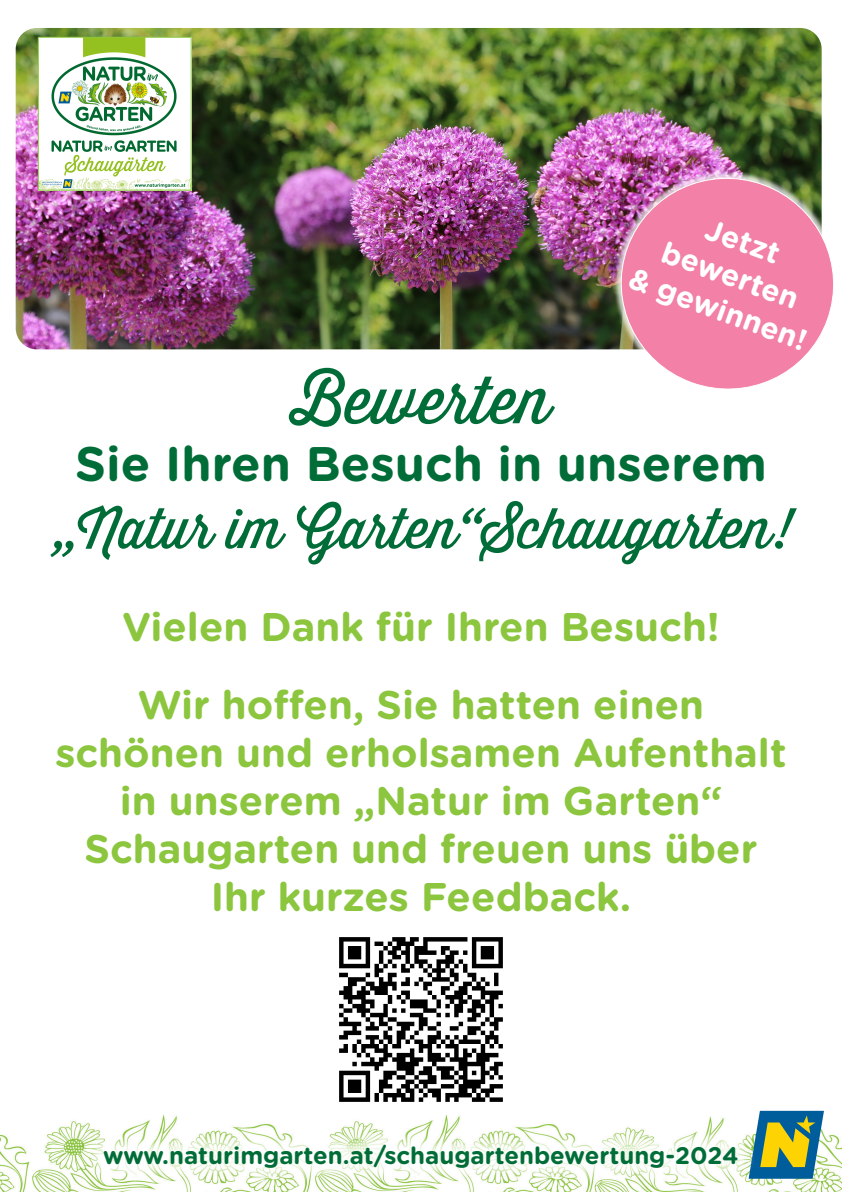
<style>
.page{position:relative;width:842px;height:1192px;background:#fff}
.page>*{position:absolute;margin:0;border:0;box-sizing:border-box;transform-origin:0 0}
.t1{font:65px "Thirsty Script";color:#006d38}
.t2{font:55.5px "Thirsty Script";color:#006d38}
.t3{font:700 48.5px "Gotham Rounded";color:#006d38}
.t4{font:700 40px/48px "Gotham Rounded";color:#8bc63e;text-align:center}
.t5{font:700 30px/36px "Gotham Rounded";color:#fff;text-align:center}
.t6{font:700 24px "Gotham Rounded";color:#006d38}
</style>
<div class="page">
<img style="left:0;top:1114px;width:842px;height:78px">
<img style="left:16px;top:28px;width:806px;height:321px">
<svg style="left:748px;top:1111px;width:76px;height:68px;background:#709672"></svg>
<div style="left:85px;top:1126px;width:671px;height:61px;background:#fff;opacity:.84"></div>
<img style="left:40px;top:39px;width:149px;height:149px">
<div style="left:38px;top:37px;width:153px;height:153px;border:1px solid #8bc63e"></div>
<img style="left:339px;top:937px;width:164px;height:165px">
<img style="left:581px;top:138px;width:241px;height:212px">
<img style="left:607px;top:164px;width:226px;height:225px">
<p class="t5" style="left:662px;top:191px;width:188px;rotate:20deg">Jetzt bewerten<br>&amp; gewinnen!</p>
<p class="t1" style="left:291px;top:353px;width:262px">Bewerten</p>
<p class="t3" style="left:75px;top:429px;width:693px">Sie Ihren Besuch in unserem</p>
<p class="t2" style="left:51px;top:488px;width:741px">„Natur im Garten“Schaugarten!</p>
<p class="t4" style="left:122px;top:602px;width:599px">Vielen Dank für Ihren Besuch!</p>
<p class="t4" style="left:55px;top:680px;width:733px">Wir hoffen, Sie hatten einen schönen und erholsamen Aufenthalt in unserem „Natur im Garten“<br>Schaugarten und freuen uns über<br>Ihr kurzes Feedback.</p>
<p class="t6" style="left:103px;top:1138px;width:637px">www.naturimgarten.at/schaugartenbewertung-2024</p>
</div>
